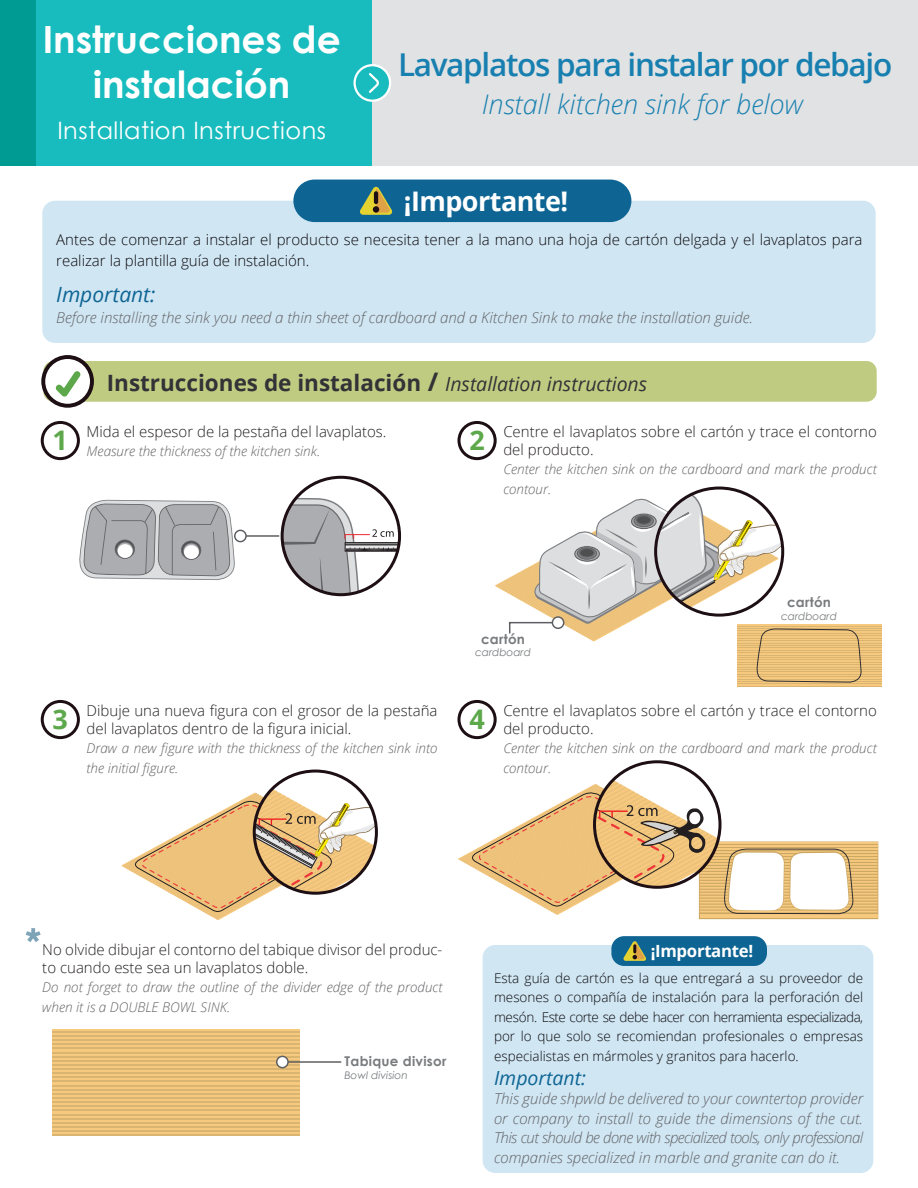
<style>
.page{position:relative;width:918px;height:1188px;background:#fff}
.page>*{position:absolute;margin:0;border:0;box-sizing:border-box;transform-origin:0 0}
.t1{font:700 37.5px/45px "Century Gothic";color:#fff;text-align:center}
.t2{font:600 31.5px "Open Sans";letter-spacing:-.04em;color:#1880b0}
.t3{font:italic 300 27px "Open Sans";color:#1880b0}
.t4{font:700 27px "Open Sans";letter-spacing:-.02em;color:#fff}
.t5{font:700 27px "Open Sans";color:#5ea84c}
.t6{font:24px "Century Gothic";letter-spacing:.02em;color:#fff}
.t7{font:700 22.5px "Open Sans";color:#333237}
.t8{font:italic 21px "Open Sans";color:#0e6594}
.t9{font:italic 19.5px "Open Sans";color:#0e6594}
.t10{font:700 16.8px "Open Sans";letter-spacing:-.02em;color:#fff}
.t11{font:300 15px/18px "Open Sans";color:#231f20}
.t12{font:italic 300 15px/19.5px "Open Sans";color:#636366;text-align:justify}
.t13{font:300 15px/21px "Open Sans";color:#0b090c}
.t14{font:italic 300 13.5px/19.5px "Open Sans";color:#636366}
.t15{font:300 13.5px/19.5px "Open Sans";color:#0b090c;text-align:justify}
.t16{font:700 13.5px "Century Gothic";letter-spacing:.02em;color:#797c7e}
.t17{font:italic 10.5px "Century Gothic";color:#797c7e}
.s1{font-size:25.65px}
.s2{font-weight:400;font-style:italic;font-size:19.5px}
</style>
<div class="page">
<div style="left:0;top:0;width:372px;height:166px;background:#19bcbe"></div>
<div style="left:42px;top:201px;width:834px;height:142px;background:#d0e6f3;border-radius:13px"></div>
<div style="left:293px;top:180px;width:338px;height:42px;background:#0e6594;border-radius:21px"></div>
<svg style="left:360px;top:187px;width:32px;height:28px"></svg>
<hr style="left:374px;top:191px;width:4px;height:13px;background:#1d0f13;border-radius:2px">
<div style="left:373px;top:206px;width:6px;height:7px;background:#1d0f13;border-radius:50%"></div>
<div style="left:483px;top:945px;width:390px;height:228px;background:#d0e6f3;border-radius:13px"></div>
<div style="left:0;top:0;width:36px;height:166px;background:#009c93"></div>
<div style="left:372px;top:1px;width:545px;height:165px;background:#e1e2e3"></div>
<div style="left:43px;top:361px;width:834px;height:41px;background:#bfcb80;border-radius:10px"></div>
<svg style="left:41px;top:355px;width:53px;height:53px"></svg>
<svg style="left:355px;top:65px;width:35px;height:36px"></svg>
<div style="left:353px;top:64px;width:38px;height:38px;border:2px solid #fff;border-radius:50%"></div>
<svg style="left:367px;top:71px;width:14px;height:24px"></svg>
<svg style="left:121px;top:771px;width:256px;height:149px"></svg>
<div style="left:253px;top:770px;width:125px;height:125px;border:3px solid #1d0f13;border-radius:50%"></div>
<svg style="left:53px;top:1029px;width:247px;height:105px;background:#f1c57b"></svg>
<hr style="left:53px;top:1134px;width:247px;height:2px;background:#dab471">
<hr style="left:53px;top:1130px;width:247px;height:2px;background:#dab471">
<hr style="left:53px;top:1126px;width:247px;height:2px;background:#dab471">
<hr style="left:53px;top:1122px;width:247px;height:2px;background:#dab471">
<hr style="left:53px;top:1118px;width:247px;height:1px;background:#dab471">
<hr style="left:53px;top:1114px;width:247px;height:1px;background:#dab471">
<hr style="left:53px;top:1110px;width:247px;height:1px;background:#dab471">
<hr style="left:53px;top:1105px;width:247px;height:2px;background:#dab471">
<hr style="left:53px;top:1101px;width:247px;height:2px;background:#dab471">
<hr style="left:53px;top:1097px;width:247px;height:2px;background:#dab471">
<hr style="left:53px;top:1093px;width:247px;height:2px;background:#dab471">
<hr style="left:53px;top:1089px;width:247px;height:1px;background:#dab471">
<hr style="left:53px;top:1085px;width:247px;height:1px;background:#dab471">
<hr style="left:53px;top:1081px;width:247px;height:1px;background:#dab471">
<hr style="left:53px;top:1077px;width:247px;height:1px;background:#dab471">
<hr style="left:53px;top:1072px;width:247px;height:2px;background:#dab471">
<hr style="left:53px;top:1068px;width:247px;height:2px;background:#dab471">
<hr style="left:53px;top:1064px;width:247px;height:2px;background:#dab471">
<hr style="left:53px;top:1060px;width:247px;height:2px;background:#dab471">
<hr style="left:53px;top:1056px;width:247px;height:1px;background:#dab471">
<hr style="left:53px;top:1052px;width:247px;height:1px;background:#dab471">
<hr style="left:53px;top:1048px;width:247px;height:1px;background:#dab471">
<hr style="left:53px;top:1044px;width:247px;height:1px;background:#dab471">
<hr style="left:53px;top:1039px;width:247px;height:2px;background:#dab471">
<hr style="left:53px;top:1035px;width:247px;height:2px;background:#dab471">
<hr style="left:53px;top:1031px;width:247px;height:2px;background:#dab471">
<svg style="left:26px;top:928px;width:15px;height:14px"></svg>
<hr style="left:282px;top:1061px;width:59px;height:2px;background:#5e5f62">
<svg style="left:276px;top:1056px;width:13px;height:12px"></svg>
<svg style="left:282px;top:496px;width:118px;height:99px"></svg>
<hr style="left:240px;top:535px;width:39px;height:2px;background:#5e5f62">
<svg style="left:79px;top:500px;width:168px;height:80px;background:#b7b8bb"></svg>
<div style="left:737px;top:624px;width:144px;height:62px;background:#f6c97e"></div>
<hr style="left:737px;top:686px;width:144px;height:1px;background:#dab471">
<hr style="left:737px;top:684px;width:144px;height:1px;background:#dab471">
<hr style="left:737px;top:681px;width:144px;height:1px;background:#dab471">
<hr style="left:737px;top:679px;width:144px;height:1px;background:#dab471">
<hr style="left:737px;top:676px;width:144px;height:1px;background:#dab471">
<hr style="left:737px;top:674px;width:144px;height:1px;background:#dab471">
<hr style="left:737px;top:671px;width:144px;height:1px;background:#dab471">
<hr style="left:737px;top:669px;width:144px;height:1px;background:#dab471">
<hr style="left:737px;top:667px;width:144px;height:1px;background:#dab471">
<hr style="left:737px;top:664px;width:144px;height:1px;background:#dab471">
<hr style="left:737px;top:662px;width:144px;height:1px;background:#dab471">
<hr style="left:737px;top:659px;width:144px;height:1px;background:#dab471">
<hr style="left:737px;top:657px;width:144px;height:1px;background:#dab471">
<hr style="left:737px;top:655px;width:144px;height:1px;background:#dab471">
<hr style="left:737px;top:652px;width:144px;height:1px;background:#dab471">
<hr style="left:737px;top:650px;width:144px;height:1px;background:#dab471">
<hr style="left:737px;top:647px;width:144px;height:1px;background:#dab471">
<hr style="left:737px;top:645px;width:144px;height:1px;background:#dab471">
<hr style="left:737px;top:643px;width:144px;height:1px;background:#dab471">
<hr style="left:737px;top:640px;width:144px;height:1px;background:#dab471">
<hr style="left:737px;top:638px;width:144px;height:1px;background:#dab471">
<hr style="left:737px;top:635px;width:144px;height:1px;background:#dab471">
<hr style="left:737px;top:633px;width:144px;height:1px;background:#dab471">
<hr style="left:737px;top:631px;width:144px;height:1px;background:#dab471">
<hr style="left:737px;top:628px;width:144px;height:1px;background:#dab471">
<hr style="left:737px;top:626px;width:144px;height:1px;background:#dab471">
<svg style="left:494px;top:493px;width:367px;height:192px"></svg>
<svg style="left:458px;top:762px;width:421px;height:237px"></svg>
<div style="left:41px;top:700px;width:39px;height:39px;border:3px solid #1d0f13;border-radius:50%"></div>
<div style="left:41px;top:421px;width:39px;height:39px;border:3px solid #1d0f13;border-radius:50%"></div>
<div style="left:458px;top:421px;width:39px;height:39px;border:3px solid #1d0f13;border-radius:50%"></div>
<div style="left:458px;top:700px;width:39px;height:39px;border:3px solid #1d0f13;border-radius:50%"></div>
<h1 class="t1" style="left:43px;top:15px;width:299px">Instrucciones de instalación</h1>
<h3 class="t6" style="left:57px;top:113px;width:270px">Installation Instructions</h3>
<h2 class="t2" style="left:398px;top:43px;width:496px">Lavaplatos para instalar por debajo</h2>
<h3 class="t3" style="left:482px;top:86px;width:323px">Install kitchen sink for below</h3>
<h3 class="t4" style="left:404px;top:182px;width:166px">¡Importante!</h3>
<p class="t13" style="left:56px;top:228px;width:808px">Antes de comenzar a instalar el producto se necesita tener a la mano una hoja de cartón delgada y el lavaplatos para realizar la plantilla guía de instalación.</p>
<h3 class="t8" style="left:56px;top:280px;width:101px">Important:</h3>
<p class="t12" style="left:56px;top:307px;width:698px">Before installing the sink you need a thin sheet of cardboard and a Kitchen Sink to make the installation guide.</p>
<h3 class="t7" style="left:107px;top:367px;width:542px">Instrucciones de instalación <span class="s1">/</span> <span class="s2">Installation instructions</span></h3>
<p class="t11" style="left:87px;top:422px;width:301px">Mida el espesor de la pestaña del lavaplatos.</p>
<p class="t14" style="left:87px;top:441px;width:235px">Measure the thickness of the kitchen sink.</p>
<h3 class="t5" style="left:53px;top:421px;width:17px">1</h3>
<h3 class="t5" style="left:469px;top:421px;width:17px">2</h3>
<p class="t11" style="left:503px;top:422px;width:375px">Centre el lavaplatos sobre el cartón y trace el contorno del producto.</p>
<p class="t14" style="left:503px;top:459px;width:375px">Center the kitchen sink on the cardboard and mark the product contour.</p>
<p class="t16" style="left:787px;top:592px;width:46px">cartón</p>
<p class="t17" style="left:781px;top:609px;width:57px">cardboard</p>
<h3 class="t5" style="left:53px;top:700px;width:17px">3</h3>
<p class="t11" style="left:87px;top:701px;width:352px">Dibuje una nueva figura con el grosor de la pestaña del lavaplatos dentro de la figura inicial.</p>
<p class="t14" style="left:87px;top:738px;width:352px">Draw a new figure with the thickness of the kitchen sink into the initial figure.</p>
<p class="t16" style="left:481px;top:629px;width:46px">cartón</p>
<p class="t17" style="left:475px;top:645px;width:57px">cardboard</p>
<h3 class="t5" style="left:469px;top:700px;width:17px">4</h3>
<p class="t11" style="left:503px;top:701px;width:375px">Centre el lavaplatos sobre el cartón y trace el contorno del producto.</p>
<p class="t14" style="left:503px;top:738px;width:375px">Center the kitchen sink on the cardboard and mark the product contour.</p>
<p class="t11" style="left:42px;top:940px;width:402px">No olvide dibujar el contorno del tabique divisor del produc&shy;to cuando este sea un lavaplatos doble.</p>
<p class="t14" style="left:42px;top:977px;width:402px">Do not forget to draw the outline of the divider edge of the product when it is a DOUBLE BOWL SINK.</p>
<p class="t16" style="left:345px;top:1051px;width:103px">Tabique divisor</p>
<p class="t17" style="left:345px;top:1068px;width:65px">Bowl division</p>
<p class="t10" style="left:651px;top:939px;width:104px">¡Importante!</p>
<p class="t15" style="left:494px;top:968px;width:371px">Esta guía de cartón es la que entregará a su proveedor de mesones o compañía de instalación para la perforación del mesón. Este corte se debe hacer con herramienta especializada, por lo que solo se recomiendan profesionales o empresas especialistas en mármoles y granitos para hacerlo.</p>
<h3 class="t9" style="left:494px;top:1064px;width:94px">Important:</h3>
<p class="t12" style="left:494px;top:1088px;width:371px">This guide shpwld be delivered to your cowntertop provider or company to install to guide the dimensions of the cut.<br>This cut should be done with specialized tools, only professional companies specialized in marble and granite can do it.</p>
</div>
